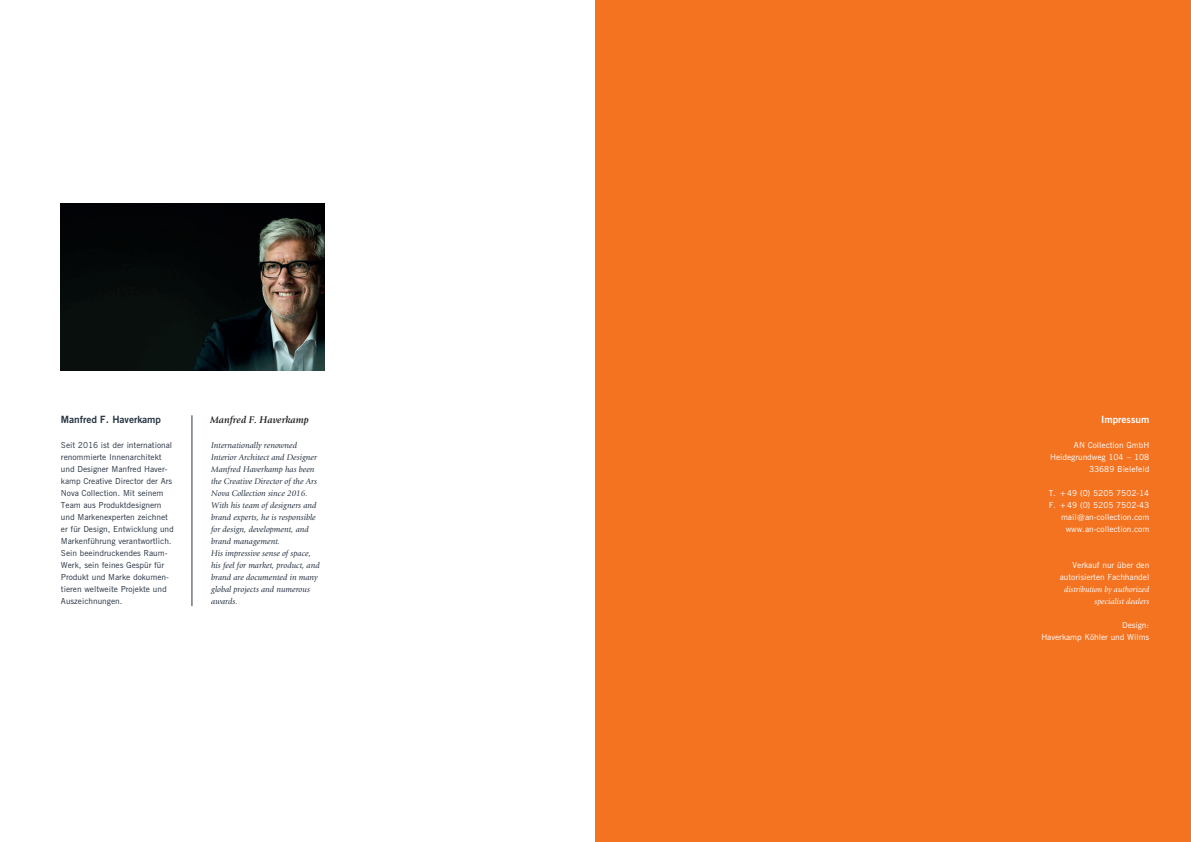
<style>
.page{position:relative;width:1191px;height:842px;background:#fff}
.page>*{position:absolute;margin:0;border:0;box-sizing:border-box;transform-origin:0 0}
.t1{font:10px "Cg Trade Bd No 2";color:#283443}
.t2{font:italic 700 10px "Giovanni Itc T";color:#231f20}
.t3{font:10px "Cg Trade Bd No 2";color:#fff}
.t4{font:italic 8.5px/12px "Giovanni Itc T";color:#283443}
.t5{font:8.3px/12px "Cg Trade";color:#283443}
.t6{font:8.3px/12px "Cg Trade";color:#fff;text-align:right}
.t7{font:italic 8.3px/12px "Giovanni Itc T";color:#fff;text-align:right}
</style>
<div class="page">
<img style="left:61px;top:204px;width:263px;height:167px">
<hr style="left:192px;top:415px;width:1px;height:191px;background:#283443">
<div style="left:595px;top:0;width:596px;height:842px;background:#f47321"></div>
<p class="t1" style="left:61px;top:412px;width:102px">Manfred F. Haverkamp</p>
<p class="t5" style="left:61px;top:439px;width:114px">Seit 2016 ist der international renommierte Innenarchitekt und Designer Manfred Haver&shy;kamp Creative Director der Ars<br>Nova Collection. Mit seinem<br>Team aus Produktdesignern und Markenexperten zeichnet er für Design, Entwicklung und<br>Markenführung verantwortlich.<br>Sein beeindruckendes Raum-<br>Werk, sein feines Gespür für<br>Produkt und Marke dokumen&shy;tieren weltweite Projekte und<br>Auszeichnungen.</p>
<p class="t2" style="left:210px;top:414px;width:100px">Manfred F. Haverkamp</p>
<p class="t4" style="left:211px;top:440px;width:110px">Internationally renowned<br>Interior Architect and Designer<br>Manfred Haverkamp has been the Creative Director of the Ars<br>Nova Collection since 2016.<br>With his team of designers and brand experts, he is responsible for design, development, and brand management.<br>His impressive sense of space, his feel for market, product, and brand are documented in many global projects and numerous awards.</p>
<p class="t3" style="left:1101px;top:412px;width:50px">Impressum</p>
<p class="t6" style="left:1050px;top:439px;width:101px">AN Collection GmbH<br>Heidegrundweg 104 – 108<br>33689 Bielefeld</p>
<p class="t6" style="left:1048px;top:487px;width:102px">T. +49 (0) 5205 7502-14<br>F. +49 (0) 5205 7502-43 mail@an-collection.com www.an-collection.com</p>
<p class="t6" style="left:1059px;top:559px;width:91px">Verkauf nur über den autorisierten Fachhandel</p>
<p class="t7" style="left:1064px;top:583px;width:87px">distribution by authorized specialist dealers</p>
<p class="t6" style="left:1041px;top:619px;width:109px">Design:<br>Haverkamp Köhler und Wilms</p>
</div>
